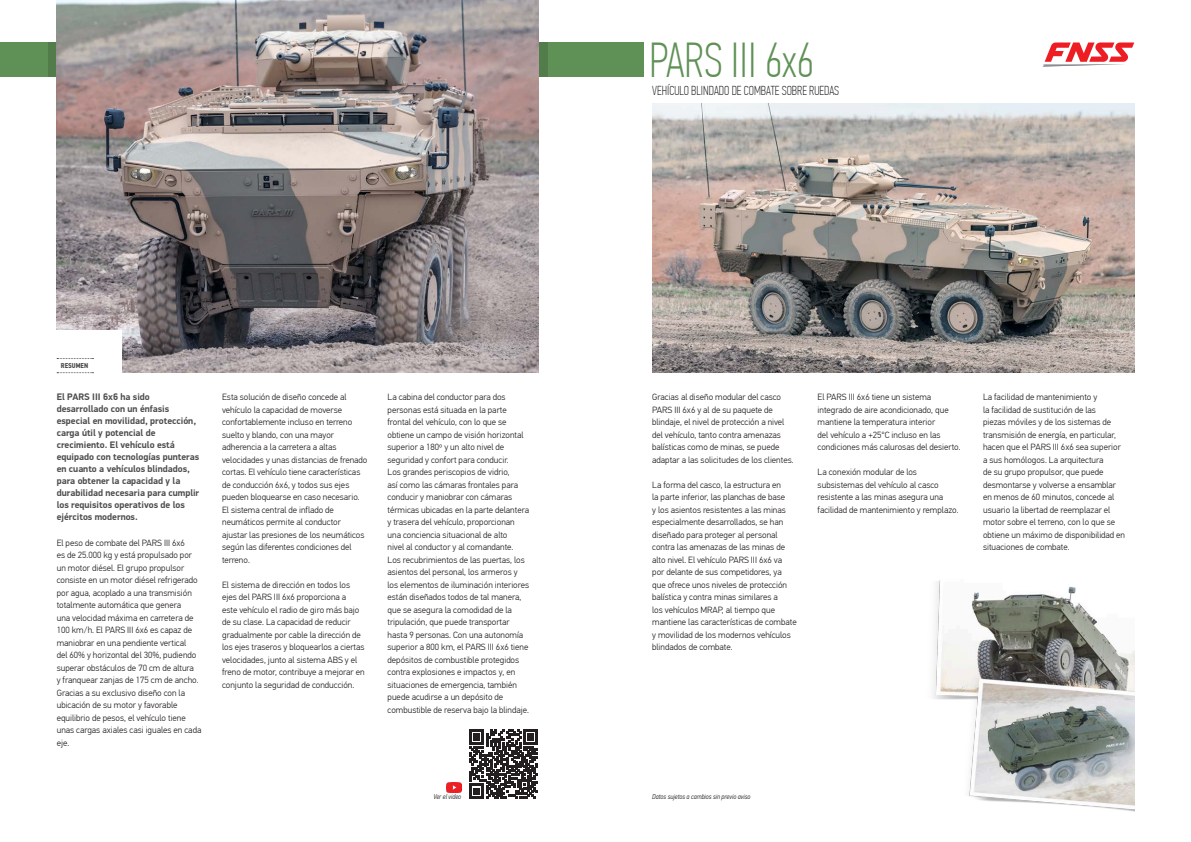
<style>
.page{position:relative;width:1191px;height:842px;background:#fff}
.page>*{position:absolute;margin:0;border:0;box-sizing:border-box;transform-origin:0 0}
.Arac_Adi_TR{font:100 49px "PF Din Text Comp Pro";color:#5f9156}
.Arac_Adi_Alt_Baslik{font:100 13px "PF Din Text Comp Pro";color:#231f20}
.Paragraf_Bold_ESP{font:700 9.5px/12px "PF Din Display Pro";color:#4b4c4d}
.Paragraf_ESP{font:300 9px/12.5px "PF Din Text Pro";color:#231f20}
.Teknik_Ozellikler_Sa{font:italic 300 7px "PF Din Text Cond Pro";color:#231f20}
.Genel_Bakiş_ENG{font:700 7px "PF Din Text Cond Pro";color:#4b4c4d}
</style>
<div class="page">
<div style="left:0;top:43px;width:643px;height:34px;background:#5f9156"></div>
<svg style="left:48px;top:43px;width:499px;height:34px"></svg>
<svg style="left:1042px;top:42px;width:92px;height:25px"></svg>
<img style="left:57px;top:0;width:482px;height:373px">
<img style="left:652px;top:103px;width:482px;height:270px">
<img style="left:933px;top:580px;width:201px;height:232px">
<div style="left:50px;top:331px;width:72px;height:49px;background:#fff"></div>
<svg style="left:57px;top:358px;width:36px;height:1px"></svg>
<svg style="left:57px;top:372px;width:36px;height:1px"></svg>
<img style="left:447px;top:783px;width:14px;height:9px">
<svg style="left:469px;top:730px;width:69px;height:68px"></svg>
<p class="Arac_Adi_TR" style="left:649px;top:32px;width:166px">PARS III 6x6</p>
<p class="Arac_Adi_Alt_Baslik" style="left:652px;top:83px;width:188px">VEHÍCULO BLINDADO DE COMBATE SOBRE RUEDAS</p>
<p class="Genel_Bakiş_ENG" style="left:61px;top:361px;width:29px">RESUMEN</p>
<p class="Paragraf_Bold_ESP" style="left:57px;top:391px;width:144px">El PARS III 6x6 ha sido desarrollado con un énfasis especial en movilidad, protección, carga útil y potencial de crecimiento. El vehículo está equipado con tecnologías punteras en cuanto a vehículos blindados, para obtener la capacidad y la durabilidad necesaria para cumplir los requisitos operativos de los ejércitos modernos.</p>
<p class="Paragraf_ESP" style="left:57px;top:536px;width:146px">El peso de combate del PARS III 6x6<br>es de 25.000 kg y está propulsado por un motor diésel. El grupo propulsor consiste en un motor diésel refrigerado por agua, acoplado a una transmisión totalmente automática que genera<br>una velocidad máxima en carretera de 100 km/h. El PARS III 6x6 es capaz de maniobrar en una pendiente vertical<br>del 60% y horizontal del 30%, pudiendo superar obstáculos de 70 cm de altura<br>y franquear zanjas de 175 cm de ancho.<br>Gracias a su exclusivo diseño con la ubicación de su motor y favorable equilibrio de pesos, el vehículo tiene unas cargas axiales casi iguales en cada eje.</p>
<p class="Paragraf_ESP" style="left:222px;top:391px;width:147px">Esta solución de diseño concede al vehículo la capacidad de moverse confortablemente incluso en terreno suelto y blando, con una mayor adherencia a la carretera a altas velocidades y unas distancias de frenado cortas. El vehículo tiene características de conducción 6x6, y todos sus ejes pueden bloquearse en caso necesario.<br>El sistema central de inflado de neumáticos permite al conductor ajustar las presiones de los neumáticos según las diferentes condiciones del terreno.</p>
<p class="Paragraf_ESP" style="left:222px;top:578px;width:144px">El sistema de dirección en todos los ejes del PARS III 6x6 proporciona a<br>este vehículo el radio de giro más bajo de su clase. La capacidad de reducir gradualmente por cable la dirección de los ejes traseros y bloquearlos a ciertas velocidades, junto al sistema ABS y el freno de motor, contribuye a mejorar en conjunto la seguridad de conducción.</p>
<p class="Paragraf_ESP" style="left:387px;top:391px;width:143px">La cabina del conductor para dos personas está situada en la parte frontal del vehículo, con lo que se obtiene un campo de visión horizontal superior a 180º y un alto nivel de seguridad y confort para conducir.<br>Los grandes periscopios de vidrio,<br>así como las cámaras frontales para conducir y maniobrar con cámaras térmicas ubicadas en la parte delantera y trasera del vehículo, proporcionan una conciencia situacional de alto<br>nivel al conductor y al comandante.<br>Los recubrimientos de las puertas, los asientos del personal, los armeros y los elementos de iluminación interiores están diseñados todos de tal manera, que se asegura la comodidad de la tripulación, que puede transportar hasta 9 personas. Con una autonomía superior a 800 km, el PARS III 6x6 tiene depósitos de combustible protegidos contra explosiones e impactos y, en situaciones de emergencia, también puede acudirse a un depósito de combustible de reserva bajo la blindaje.</p>
<p class="Paragraf_ESP" style="left:652px;top:391px;width:143px">Gracias al diseño modular del casco PARS III 6x6 y al de su paquete de blindaje, el nivel de protección a nivel del vehículo, tanto contra amenazas balísticas como de minas, se puede adaptar a las solicitudes de los clientes.</p>
<p class="Paragraf_ESP" style="left:652px;top:479px;width:146px">La forma del casco, la estructura en<br>la parte inferior, las planchas de base<br>y los asientos resistentes a las minas especialmente desarrollados, se han diseñado para proteger al personal contra las amenazas de las minas de alto nivel. El vehículo PARS III 6x6 va<br>por delante de sus competidores, ya que ofrece unos niveles de protección balística y contra minas similares a<br>los vehículos MRAP, al tiempo que mantiene las características de combate y movilidad de los modernos vehículos blindados de combate.</p>
<p class="Teknik_Ozellikler_Sa" style="left:433px;top:793px;width:29px">Ver el video</p>
<p class="Teknik_Ozellikler_Sa" style="left:652px;top:793px;width:100px">Datos sujetos a cambios sin previo aviso</p>
<p class="Paragraf_ESP" style="left:817px;top:391px;width:144px">El PARS III 6x6 tiene un sistema integrado de aire acondicionado, que mantiene la temperatura interior<br>del vehículo a +25°C incluso en las condiciones más calurosas del desierto.</p>
<p class="Paragraf_ESP" style="left:817px;top:466px;width:142px">La conexión modular de los subsistemas del vehículo al casco resistente a las minas asegura una facilidad de mantenimiento y remplazo.</p>
<p class="Paragraf_ESP" style="left:983px;top:391px;width:144px">La facilidad de mantenimiento y<br>la facilidad de sustitución de las<br>piezas móviles y de los sistemas de transmisión de energía, en particular, hacen que el PARS III 6x6 sea superior a sus homólogos. La arquitectura<br>de su grupo propulsor, que puede desmontarse y volverse a ensamblar en menos de 60 minutos, concede al usuario la libertad de reemplazar el motor sobre el terreno, con lo que se obtiene un máximo de disponibilidad en situaciones de combate.</p>
</div>
